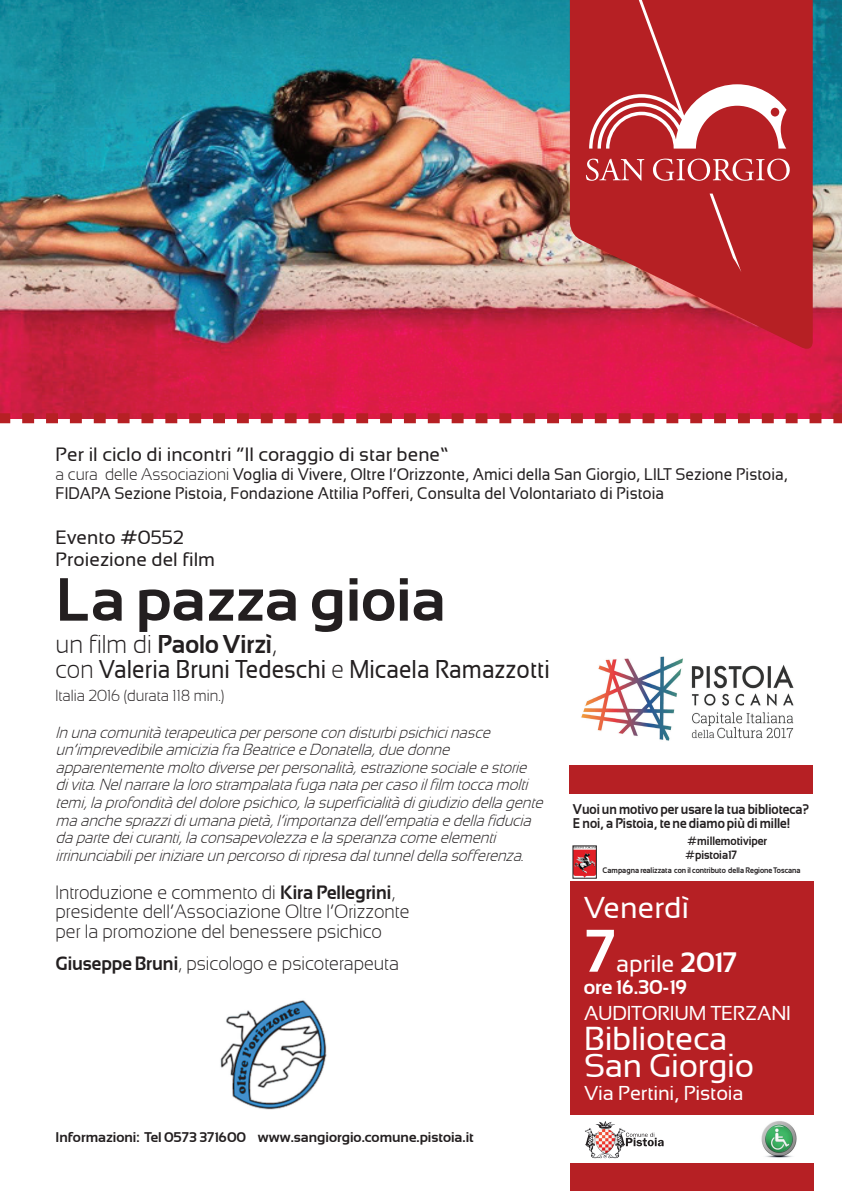
<style>
.page{position:relative;width:842px;height:1191px;background:#fff}
.page>*{position:absolute;margin:0;border:0;box-sizing:border-box;transform-origin:0 0}
.t1{font:700 60.8px "Sansation";color:#231f20}
.t2{font:700 60px "Sansation";color:#fff}
.t3{font:33px/27px "Sansation";letter-spacing:-.01em;color:#fff}
.t4{font:30px "Sansation";color:#fff}
.t5{font:25.6px/25.6px "Sansation";color:#231f20;scale:.89 1}
.t6{font:24px "Sansation";color:#fff}
.t7{font:20px "Sansation";letter-spacing:-.01em;color:#fff}
.t8{font:700 20px "Sansation";color:#fff}
.t9{font:300 19.2px/19.2px "Sansation";color:#231f20;scale:.93 1}
.t10{font:19.2px/22.4px "Sansation";color:#231f20}
.t11{font:16.8px/19.2px "Sansation";color:#231f20;scale:.93 1}
.t12{font:italic 300 16px/17.6px "Sansation";color:#231f20;scale:.92 1}
.t13{font:300 16px "Sansation";color:#231f20;scale:.93 1}
.t14{font:700 14px/14px "Sansation";color:#231f20;scale:.89 1}
.t15{font:700 14px "Sansation";color:#231f20}
.t16{font:700 12px/14.4px "Sansation";color:#231f20;scale:.9 1}
.t17{font:700 8px "Sansation";color:#231f20;scale:.9 1}
.s1{font-weight:300}
.s2{font-weight:700}
.s3{font-weight:700;font-size:28px}
</style>
<div class="page">
<img style="left:1px;top:0;width:840px;height:413px">
<div style="left:571px;top:881px;width:243px;height:310px;background:#b62024"></div>
<svg style="left:570px;top:0;width:243px;height:353px;background:#c33440"></svg>
<svg style="left:586px;top:159px;width:3px;height:22px"></svg>
<svg style="left:786px;top:159px;width:4px;height:22px"></svg>
<svg style="left:589px;top:0;width:197px;height:272px;background:#bd393c"></svg>
<svg style="left:0;top:413px;width:842px;height:10px"></svg>
<div style="left:569px;top:765px;width:244px;height:29px;background:#b62024"></div>
<img style="left:575px;top:847px;width:19px;height:29px">
<img style="left:581px;top:656px;width:213px;height:85px">
<img style="left:220px;top:1000px;width:107px;height:110px">
<div style="left:566px;top:1115px;width:253px;height:48px;background:#fff"></div>
<img style="left:585px;top:1121px;width:41px;height:38px">
<svg style="left:626px;top:1132px;width:38px;height:14px"></svg>
<img style="left:761px;top:1121px;width:36px;height:37px">
<p class="t10" style="left:56px;top:443px;width:395px">Per il ciclo di incontri “Il coraggio di star bene”</p>
<p class="t11" style="left:56px;top:464px;width:789px"><span class="s1">a cura delle Associazioni</span> Voglia di Vivere, Oltre l’Orizzonte, Amici della San Giorgio, LILT Sezione Pistoia,<br>FIDAPA Sezione Pistoia, Fondazione Attilia Pofferi, Consulta del Volontariato di Pistoia</p>
<p class="t10" style="left:56px;top:526px;width:161px">Evento #0552<br>Proiezione del film</p>
<h1 class="t1" style="left:56px;top:565px;width:392px">La pazza gioia</h1>
<h3 class="t5" style="left:56px;top:631px;width:557px"><span class="s1">un film di</span> <span class="s2">Paolo Virzì</span><span class="s1">,<br>con</span> Valeria Bruni Tedeschi <span class="s1">e</span> Micaela Ramazzotti</h3>
<p class="t13" style="left:56px;top:686px;width:183px">Italia 2016 (durata 118 min.)</p>
<p class="t12" style="left:56px;top:723px;width:536px">Inunacomunitàterapeuticaperpersonecondisturbipsichicinasce un’imprevedibileamiciziafraBeatriceeDonatella,duedonne apparentementemoltodiverseperpersonalità,estrazionesocialeestorie divita.Nelnarrarelalorostrampalatafuganatapercasoilfilm toccamolti temi,laprofonditàdeldolorepsichico,lasuperficialitàdigiudiziodellagente maanchesprazzidiumanapietà,l’importanzadell’empatiaedellafiducia dapartedeicuranti,laconsapevolezzaelasperanzacomeelementi irrinunciabiliperiniziareunpercorsodiripresadaltunneldellasofferenza.</p>
<p class="t9" style="left:56px;top:883px;width:382px">Introduzione e commento di <span class="s2">Kira Pellegrini</span>, presidente dell’Associazione Oltre l’Orizzonte per la promozione del benessere psichico</p>
<p class="t9" style="left:56px;top:953px;width:371px"><span class="s2">Giuseppe Bruni</span>, psicologo e psicoterapeuta</p>
<p class="t14" style="left:573px;top:801px;width:267px">Vuoi un motivo per usare la tua biblioteca?<br>E noi, a Pistoia, te ne diamo più di mille!</p>
<p class="t16" style="left:685px;top:833px;width:93px">#millemotiviper #pistoia17</p>
<p class="t17" style="left:603px;top:865px;width:221px">Campagna realizzata con il contributo della Regione Toscana</p>
<h3 class="t4" style="left:584px;top:890px;width:106px">Venerdì</h3>
<h2 class="t2" style="left:584px;top:916px;width:34px">7</h2>
<h3 class="t6" style="left:616px;top:950px;width:123px">aprile <span class="s3">2017</span></h3>
<p class="t8" style="left:584px;top:975px;width:105px">ore 16.30-19</p>
<p class="t7" style="left:584px;top:1001px;width:208px">AUDITORIUM TERZANI</p>
<h3 class="t3" style="left:584px;top:1024px;width:171px">Biblioteca<br>San Giorgio</h3>
<p class="t15" style="left:56px;top:1129px;width:420px">Informazioni: Tel 0573 371600 www.sangiorgio.comune.pistoia.it</p>
<p class="t7" style="left:584px;top:1082px;width:161px">Via Pertini, Pistoia</p>
</div>
